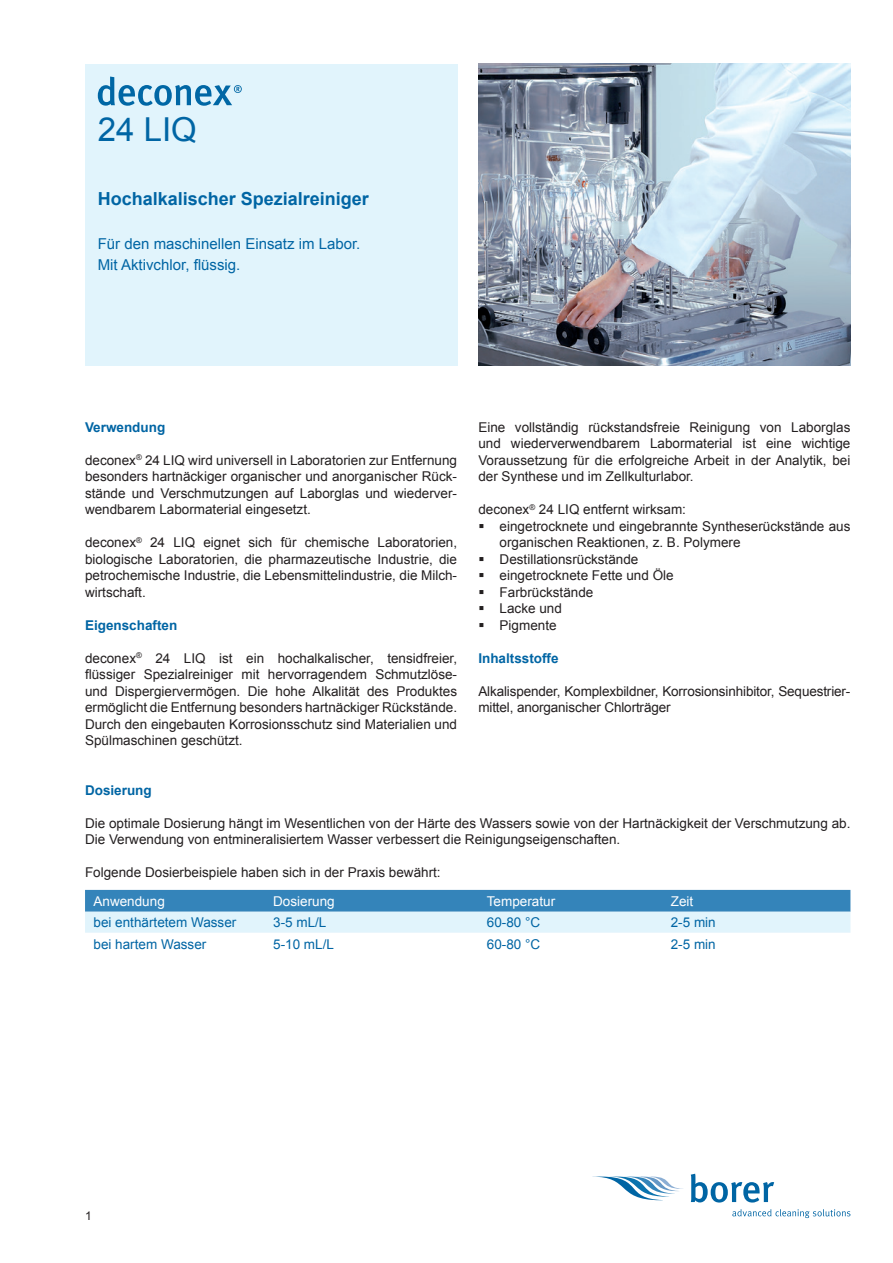
<style>
.page{position:relative;width:893px;height:1263px;background:#fff}
.page>*{position:absolute;margin:0;border:0;box-sizing:border-box;transform-origin:0 0}
.t1{font:33px "Arial";color:#0065a4}
.t2{font:700 18px "Arial";color:#0065a4}
.t3{font:15px/21px "Arial";color:#0065a4}
.t4{font:13.5px/16.5px "Arial";color:#231f20;text-align:justify}
.t5{font:13.5px "Arial";color:#0065a4}
.t6{font:700 13.5px "Arial";color:#0065a4}
.t7{font:13.5px "Arial";color:#fff}
.t8{font:12px "Arial";color:#231f20}
</style>
<div class="page">
<div style="left:85px;top:64px;width:372px;height:302px;background:#e1f4fc"></div>
<svg style="left:98px;top:77px;width:144px;height:29px"></svg>
<svg style="left:592px;top:1176px;width:91px;height:24px"></svg>
<svg style="left:691px;top:1174px;width:83px;height:28px"></svg>
<svg style="left:732px;top:1209px;width:118px;height:9px"></svg>
<img style="left:478px;top:64px;width:372px;height:302px">
<svg style="left:85px;top:890px;width:765px;height:43px;background:#8abbda"></svg>
<h1 class="t1" style="left:98px;top:107px;width:101px">24 LIQ</h1>
<h2 class="t2" style="left:98px;top:186px;width:273px">Hochalkalischer Spezialreiniger</h2>
<p class="t3" style="left:98px;top:233px;width:264px">Für den maschinellen Einsatz im Labor.<br>Mit -Aktivchlor, flüssig.</p>
<p class="t6" style="left:85px;top:417px;width:82px">Verwendung</p>
<p class="t4" style="left:85px;top:451px;width:374px">deconex<sup>®</sup> 24 LIQ wird universell in Laboratorien zur Entfernung besonders hartnäckiger organischer und anorganischer Rück&shy;stände und Verschmutzungen auf Laborglas und wiederver&shy;wendbarem Labormaterial eingesetzt.</p>
<p class="t4" style="left:85px;top:534px;width:374px">deconex<sup>®</sup> 24 LIQ eignet sich für chemische Laboratorien, biologische Laboratorien, die pharmazeutische Industrie, die petrochemische Industrie, die Lebensmittelindustrie, die Milch&shy;wirtschaft.</p>
<p class="t6" style="left:85px;top:615px;width:94px">Eigenschaften</p>
<p class="t4" style="left:85px;top:649px;width:374px">deconex<sup>®</sup> 24 LIQ ist ein hochalkalischer, tensidfreier, -flüssiger Spezialreiniger mit hervorragendem Schmutzlöse&shy;und -Dispergiervermögen. Die hohe Alkalität des Produktes -ermöglicht die Entfernung besonders hartnäckiger Rückstände.<br>Durch den eingebauten Korrosionsschutz sind Materialien und Spülmaschinen geschützt.</p>
<p class="t4" style="left:478px;top:418px;width:374px">Eine vollständig rückstandsfreie Reinigung von Laborglas und wiederverwendbarem Labormaterial ist eine wichtige Voraussetzung für die erfolgreiche Arbeit in der Analytik, bei der Synthese und im Zellkulturlabor.</p>
<p class="t4" style="left:500px;top:501px;width:352px;text-align:left;text-indent:-21px">deconex<sup>®</sup> 24 LIQ entfernt wirksam:<br>eingetrocknete und eingebrannte Syntheserückstände aus organischen Reaktionen, z. B. Polymere<br>Destillationsrückstände<br>eingetrocknete Fette und Öle<br>Farbrückstände<br>Lacke und<br>Pigmente</p>
<p class="t6" style="left:478px;top:648px;width:82px">Inhaltsstoffe</p>
<p class="t4" style="left:478px;top:682px;width:374px">Alkalispender, Komplexbildner, Korrosionsinhibitor, Sequestrier&shy;mittel, anorganischer Chlorträger</p>
<p class="t6" style="left:85px;top:780px;width:68px">Dosierung</p>
<p class="t4" style="left:85px;top:814px;width:767px">Die optimale Dosierung hängt im Wesentlichen von der Härte des Wassers sowie von der Hartnäckigkeit der Verschmutzung ab.<br>Die Verwendung von entmineralisiertem Wasser verbessert die Reinigungseigenschaften.</p>
<p class="t4" style="left:85px;top:864px;width:357px">Folgende Dosierbeispiele haben sich in der Praxis bewährt:</p>
<p class="t7" style="left:94px;top:892px;width:73px">Anwendung</p>
<p class="t7" style="left:273px;top:892px;width:63px">Dosierung</p>
<p class="t7" style="left:487px;top:892px;width:70px">Temperatur</p>
<p class="t7" style="left:671px;top:892px;width:24px">Zeit</p>
<p class="t5" style="left:94px;top:913px;width:144px">bei enthärtetem Wasser</p>
<p class="t5" style="left:273px;top:913px;width:55px">3-5 mL/L</p>
<p class="t5" style="left:487px;top:913px;width:55px">60-80 °C</p>
<p class="t5" style="left:671px;top:913px;width:47px">2-5 min</p>
<p class="t5" style="left:94px;top:934px;width:114px">bei hartem Wasser</p>
<p class="t5" style="left:273px;top:934px;width:62px">5-10 mL/L</p>
<p class="t5" style="left:487px;top:934px;width:55px">60-80 °C</p>
<p class="t5" style="left:671px;top:934px;width:47px">2-5 min</p>
<p class="t8" style="left:85px;top:1208px;width:8px">1</p>
</div>
